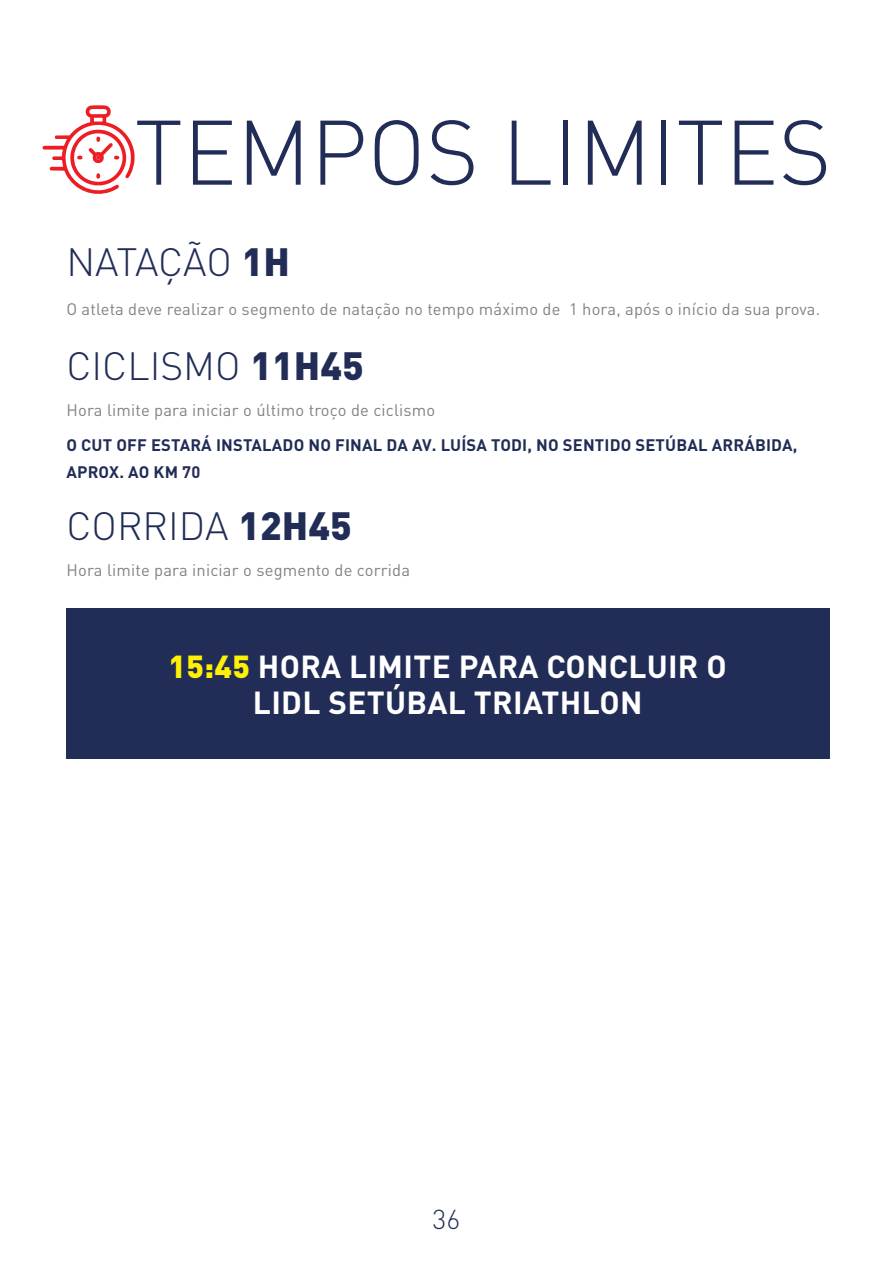
<style>
.page{position:relative;width:893px;height:1263px;background:#fff}
.page>*{position:absolute;margin:0;border:0;box-sizing:border-box;transform-origin:0 0}
.t1{font:300 90px "DIN Pro";color:#212d57}
.t2{font:300 39px "DIN Pro";color:#212d57}
.t3{font:700 31.5px/36px "DIN Pro";letter-spacing:.01em;color:#fff;text-align:center}
.t4{font:300 27px "DIN Pro";color:#212d57}
.t5{font:16.5px "DIN Pro";letter-spacing:.01em;color:#808285}
.t6{font:700 16.5px/27px "DIN Pro";letter-spacing:.01em;color:#212d57}
.s1{font-weight:900}
.s2{font-weight:900;color:#fff101}
</style>
<div class="page">
<svg style="left:42px;top:105px;width:93px;height:89px"></svg>
<div style="left:66px;top:608px;width:764px;height:151px;background:#212d57"></div>
<h1 class="t1" style="left:135px;top:91px;width:698px">TEMPOS LIMITES</h1>
<h2 class="t2" style="left:66px;top:235px;width:225px">NATAÇÃO <span class="s1">1H</span></h2>
<p class="t5" style="left:66px;top:297px;width:755px">O atleta deve realizar o segmento de natação no tempo máximo de 1 hora, após o início da sua prova.</p>
<h2 class="t2" style="left:66px;top:340px;width:299px">CICLISMO <span class="s1">11H45</span></h2>
<p class="t5" style="left:66px;top:399px;width:370px">Hora limite para iniciar o último troço de ciclismo</p>
<p class="t6" style="left:66px;top:431px;width:732px">O CUT OFF ESTARÁ INSTALADO NO FINAL DA AV. LUÍSA TODI, NO SENTIDO SETÚBAL ARRÁBIDA,<br>APROX. AO KM 70</p>
<h2 class="t2" style="left:66px;top:499px;width:287px">CORRIDA <span class="s1">12H45</span></h2>
<p class="t5" style="left:66px;top:559px;width:345px">Hora limite para iniciar o segmento de corrida</p>
<h3 class="t3" style="left:169px;top:647px;width:560px"><span class="s2">15:45</span> HORA LIMITE PARA CONCLUIR O<br>LIDL SETÚBAL TRIATHLON</h3>
<h3 class="t4" style="left:433px;top:1201px;width:29px">36</h3>
</div>
